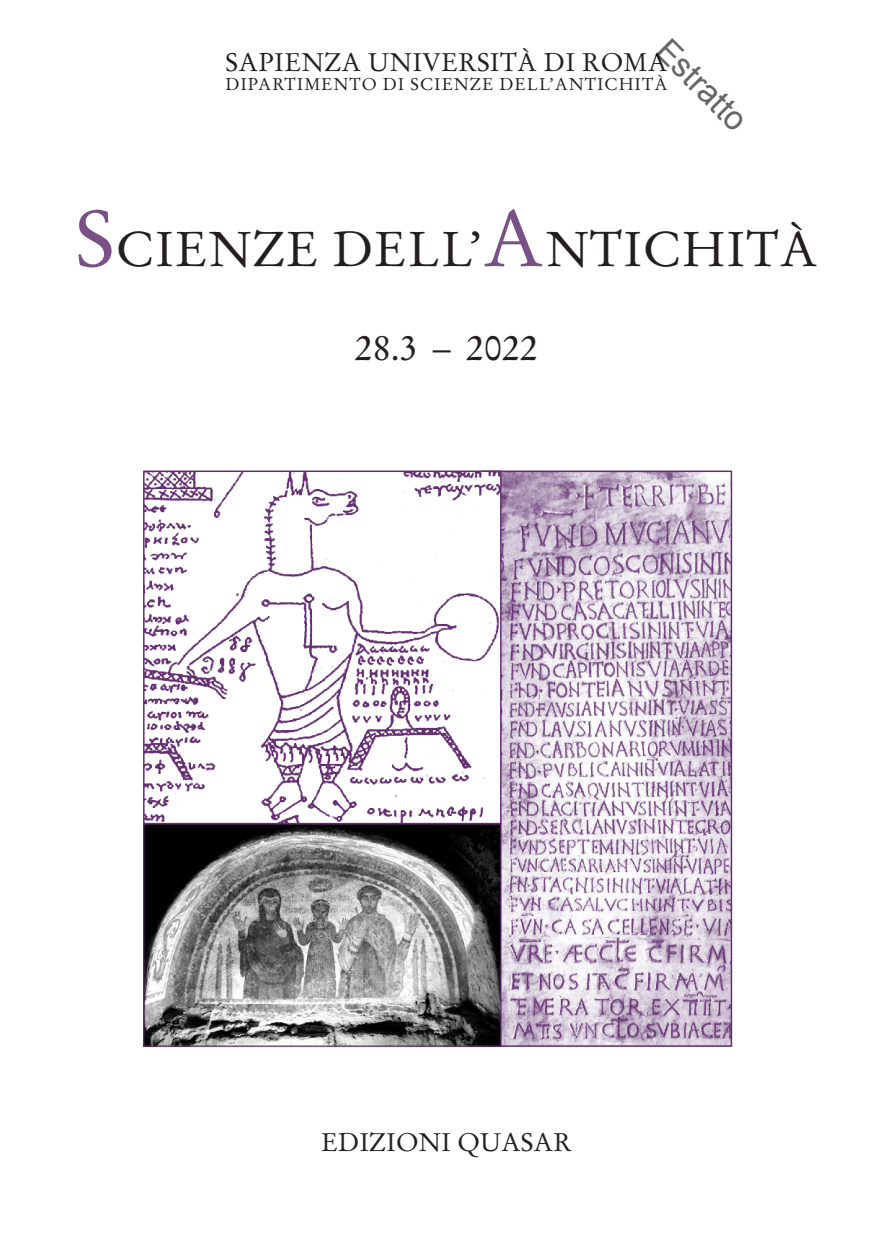
<style>
.page{position:relative;width:893px;height:1234px;background:#fff}
.page>*{position:absolute;margin:0;border:0;box-sizing:border-box;transform-origin:0 0}
.t1{font:48.75px "Stempel Garamond";letter-spacing:.02em;color:#231f20}
.t2{font:36px "Stempel Garamond";color:#231f20}
.t3{font:33px "Arial";color:rgb(0 0 0/.6)}
.t4{font:25.35px "Stempel Garamond";letter-spacing:.01em;color:#231f20}
.t5{font:16.95px "Stempel Garamond";letter-spacing:.055em;color:#231f20}
.s1{font-size:78.75px;color:#7a5186}
</style>
<div class="page">
<img style="left:502px;top:473px;width:227px;height:570px">
<div style="left:481px;top:470px;width:251px;height:576px;border:2px solid #652e72"></div>
<img style="left:145px;top:473px;width:355px;height:571px">
<div style="left:143px;top:470px;width:359px;height:354px;border:2px solid #652e72"></div>
<h3 class="t3" style="left:677px;top:29px;width:115px;rotate:45deg">Estratto</h3>
<p class="t4" style="left:225px;top:47px;width:444px">SAPIENZA UNIVERSITÀ DI ROMA</p>
<p class="t5" style="left:225px;top:74px;width:444px">DIPARTIMENTO DI SCIENZE DELL’ANTICHITÀ</p>
<p class="t1" style="left:75px;top:220px;width:744px"><span class="s1">S</span>CIENZE DELL’<span class="s1">A</span>NTICHITÀ</p>
<p class="t2" style="left:355px;top:325px;width:184px">28.3 – 2022</p>
<p class="t4" style="left:321px;top:1127px;width:252px">EDIZIONI QUASAR</p>
</div>
